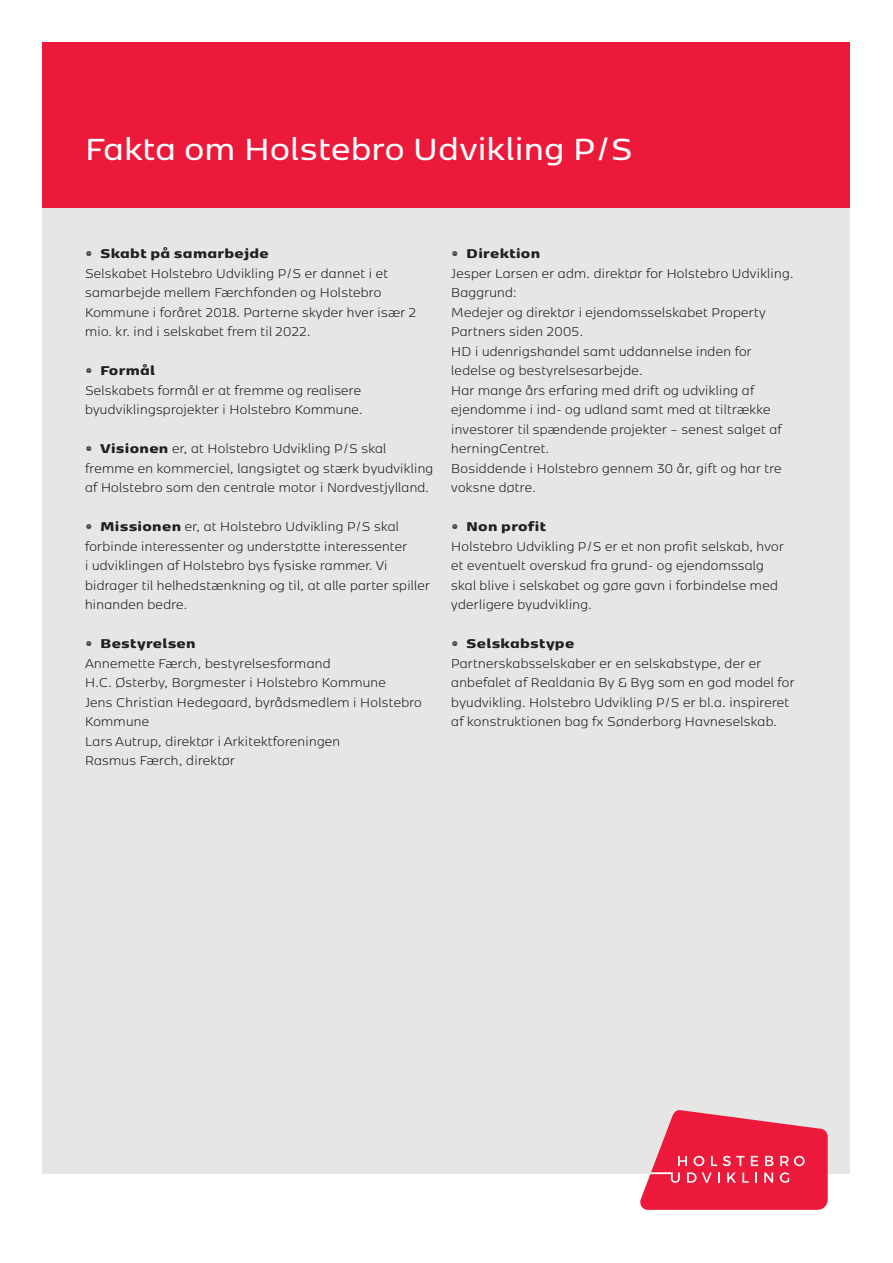
<style>
.page{position:relative;width:893px;height:1263px;background:#fff}
.page>*{position:absolute;margin:0;border:0;box-sizing:border-box;transform-origin:0 0}
.t1{font:600 36px "Kobenhavn Sans";letter-spacing:.02em;color:#fff}
.t2{font:300 15px/19.5px "Kobenhavn Sans";letter-spacing:.02em;color:#221f1f}
.t3{font:900 15px "Kobenhavn Sans";letter-spacing:.02em;color:#221f1f}
.s1{font-weight:900}
</style>
<div class="page">
<div style="left:43px;top:43px;width:807px;height:1131px;background:#e6e6e5"></div>
<div style="left:43px;top:43px;width:807px;height:165px;background:#ed193a"></div>
<svg style="left:640px;top:1110px;width:188px;height:100px"></svg>
<h1 class="t1" style="left:85px;top:136px;width:549px">Fakta om Holstebro Udvikling P/S</h1>
<p class="t3" style="left:85px;top:247px;width:185px">• Skabt på samarbejde</p>
<p class="t2" style="left:85px;top:264px;width:333px">Selskabet Holstebro Udvikling P/S er dannet i et samarbejde mellem Færchfonden og Holstebro Kommune i foråret 2018. Parterne skyder hver især 2 mio. kr. ind i selskabet frem til 2022.</p>
<p class="t3" style="left:85px;top:364px;width:72px">• Formål</p>
<p class="t2" style="left:85px;top:381px;width:279px">Selskabets formål er at fremme og realisere byudviklingsprojekter i Holstebro Kommune.</p>
<p class="t2" style="left:85px;top:440px;width:350px"><span class="s1">• Visionen</span> er, at Holstebro Udvikling P/S skal fremme en kommerciel, langsigtet og stærk byudvikling af Holstebro som den centrale motor i Nordvestjylland.</p>
<p class="t2" style="left:85px;top:518px;width:346px"><span class="s1">• Missionen</span> er, at Holstebro Udvikling P/S skal forbinde interessenter og understøtte interessenter<br>i udviklingen af Holstebro bys fysiske rammer. Vi bidrager til helhedstænkning og til, at alle parter spiller hinanden bedre.</p>
<p class="t3" style="left:85px;top:637px;width:112px">• Bestyrelsen</p>
<p class="t2" style="left:85px;top:654px;width:338px">Annemette Færch, bestyrelsesformand<br>H.C. Østerby, Borgmester i Holstebro Kommune<br>Jens Christian Hedegaard, byrådsmedlem i Holstebro Kommune<br>Lars Autrup, direktør i Arkitektforeningen<br>Rasmus Færch, direktør</p>
<p class="t3" style="left:451px;top:247px;width:90px">• Direktion</p>
<p class="t2" style="left:451px;top:264px;width:344px">Jesper Larsen er adm. direktør for Holstebro Udvikling.<br>Baggrund:<br>Medejer og direktør i ejendomsselskabet Property Partners siden 2005.<br>HD i udenrigshandel samt uddannelse inden for ledelse og bestyrelsesarbejde.<br>Har mange års erfaring med drift og udvikling af ejendomme i ind- og udland samt med at tiltrække investorer til spændende projekter – senest salget af herningCentret.<br>Bosiddende i Holstebro gennem 30 år, gift og har tre voksne døtre.</p>
<p class="t3" style="left:451px;top:520px;width:96px">• Non profit</p>
<p class="t2" style="left:451px;top:537px;width:334px">Holstebro Udvikling P/S er et non profit selskab, hvor et eventuelt overskud fra grund- og ejendomssalg skal blive i selskabet og gøre gavn i forbindelse med yderligere byudvikling.</p>
<p class="t3" style="left:451px;top:637px;width:125px">• Selskabstype</p>
<p class="t2" style="left:451px;top:654px;width:345px">Partnerskabsselskaber er en selskabstype, der er anbefalet af Realdania By &amp; Byg som en god model for byudvikling. Holstebro Udvikling P/S er bl.a. inspireret af konstruktionen bag fx Sønderborg Havneselskab.</p>
</div>
